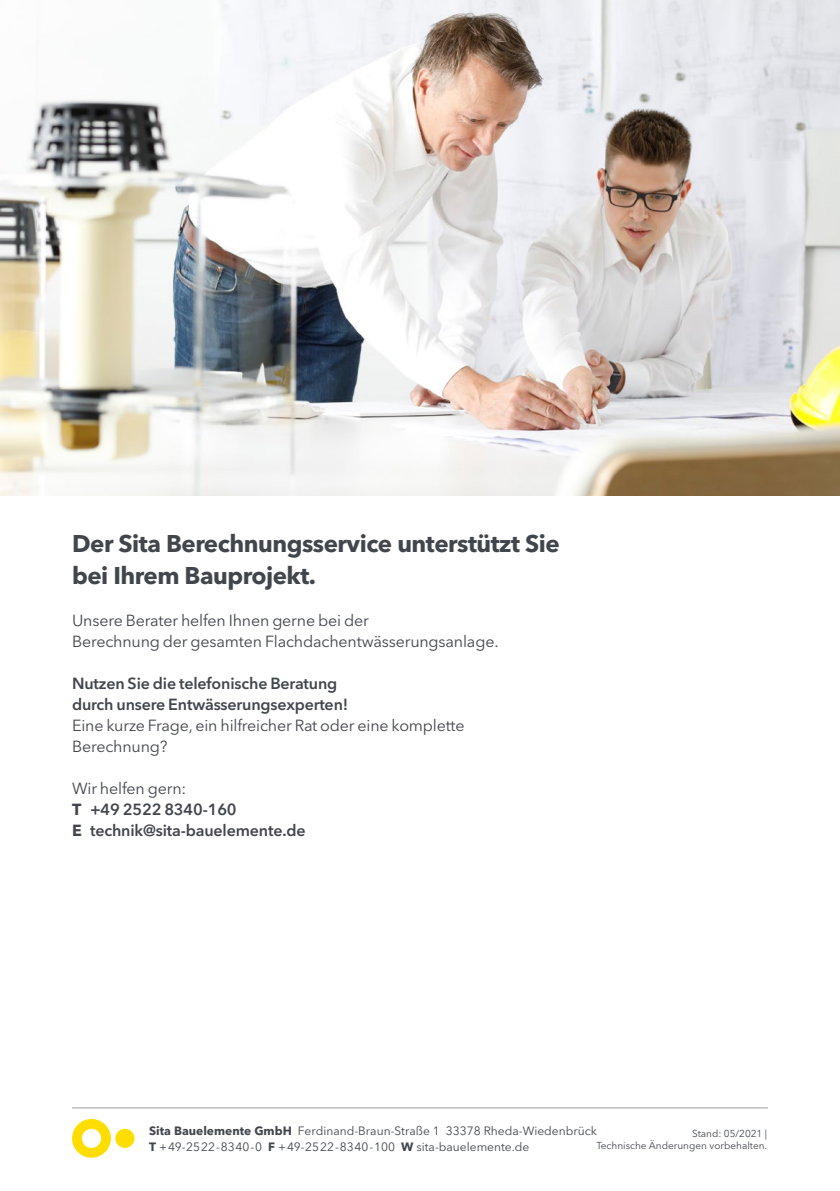
<style>
.page{position:relative;width:840px;height:1191px;background:#fff}
.page>*{position:absolute;margin:0;border:0;box-sizing:border-box;transform-origin:0 0}
.t1{font:700 24px/32px "Avenir Next W1 G";letter-spacing:-.02em;color:#41464d}
.t2{font:16px/21px "Avenir Next W1 G";letter-spacing:-.01em;color:#41464d}
.t3{font:600 16px/21px "Avenir Next W1 G";letter-spacing:-.01em;color:#41464d}
.t4{font:12px/16px "Avenir Next W1 G";color:#41464d}
.t5{font:10px/12px "Avenir Next W1 G";color:#41464d;text-align:right}
.s1{font-weight:400}
.s2{font-weight:700}
</style>
<div class="page">
<svg style="left:72px;top:1119px;width:39px;height:38px"></svg>
<div style="left:115px;top:1128px;width:19px;height:20px;background:#fd0;border-radius:50%"></div>
<hr style="left:72px;top:1107px;width:695px;height:1px;background:#9d9d9c">
<img style="left:0;top:0;width:839px;height:495px">
<h1 class="t1" style="left:72px;top:528px;width:489px">Der Sita Berechnungsservice unterstützt Sie bei Ihrem Bauprojekt.</h1>
<p class="t2" style="left:72px;top:610px;width:427px">Unsere Berater helfen Ihnen gerne bei der<br>Berechnung der gesamten Flachdachentwässerungsanlage.</p>
<p class="t3" style="left:72px;top:673px;width:277px">Nutzen Sie die telefonische Beratung durch unsere Entwässerungsexperten!</p>
<p class="t2" style="left:72px;top:715px;width:394px">Eine kurze Frage, ein hilfreicher Rat oder eine komplette<br>Berechnung?</p>
<p class="t3" style="left:72px;top:778px;width:235px"><span class="s1">Wir helfen gern:<br></span><span class="s2">T</span> +49 2522 8340-160<br><span class="s2">E</span> technik@sita-bauelemente.de</p>
<p class="t4" style="left:149px;top:1122px;width:449px"><span class="s2">Sita Bauelemente GmbH</span> Ferdinand-Braun-Straße 1 33378 Rheda-Wiedenbrück<br><span class="s2">T</span> +49-2522-8340-0 <span class="s2">F</span> +49-2522-8340-100 <span class="s2">W</span> sita-bauelemente.de</p>
<p class="t5" style="left:596px;top:1128px;width:172px">Stand: 05/2021 |<br>Technische Änderungen vorbehalten.</p>
</div>
